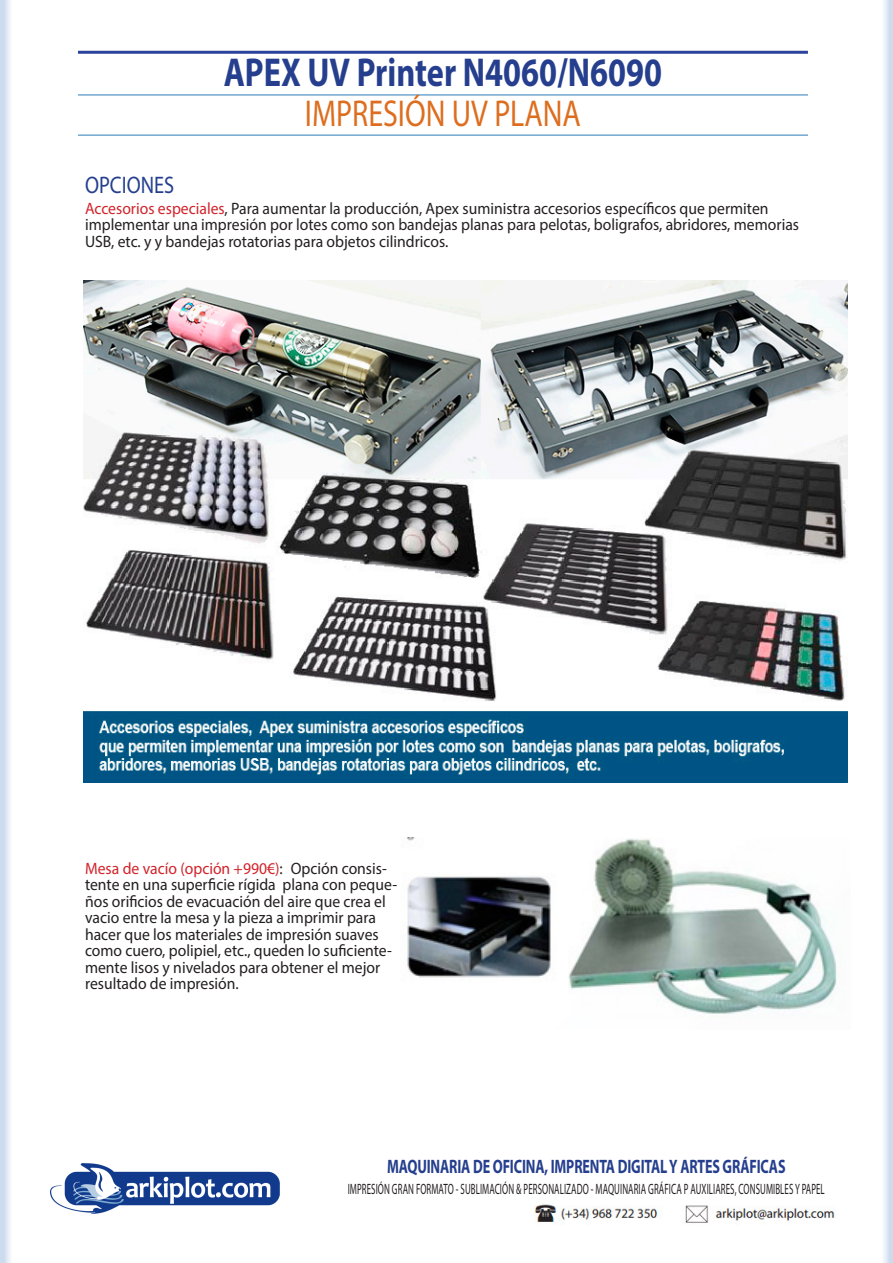
<style>
.page{position:relative;width:893px;height:1263px;background:#fff}
.page>*{position:absolute;margin:0;border:0;box-sizing:border-box;transform-origin:0 0}
.tituloSección{font:700 40.5px "Myriad Pro";color:#253f8e;scale:.8 1}
.subtituloSección_-_C{font:37.5px "Myriad Pro";color:#dd6e1f;scale:.8 1}
.subtituloproducto_3{font:24px "Myriad Pro";color:#253f8e;scale:.85 1}
.t1{font:700 19.5px "Myriad Pro";letter-spacing:-.01em;color:#253f8e;scale:.72 1}
.textoarticulos{font:16.5px/16.5px "Myriad Pro";color:#231f20;scale:.95 1}
.t2{font:15px "Myriad Pro";letter-spacing:.01em;color:#231f20;scale:.59 1}
.s1{color:#d1232a}
</style>
<div class="page">
<img style="left:50px;top:1163px;width:230px;height:50px">
<img style="left:534px;top:1204px;width:301px;height:19px">
<svg style="left:0;top:0;width:10px;height:1263px;fill:#d1dfef"></svg>
<svg style="left:884px;top:0;width:9px;height:1263px"></svg>
<hr style="left:78px;top:51px;width:730px;height:3px;background:#2b439b">
<hr style="left:78px;top:94px;width:730px;height:2px;background:#72a7d0">
<hr style="left:78px;top:134px;width:730px;height:2px;background:#72a7d0">
<img style="left:84px;top:281px;width:763px;height:501px">
<img style="left:406px;top:837px;width:431px;height:178px">
<p class="tituloSección" style="left:224px;top:46px;width:550px">APEX UV Printer N4060/N6090</p>
<p class="subtituloSección_-_C" style="left:305px;top:90px;width:346px">IMPRESIÓN UV PLANA</p>
<p class="subtituloproducto_3" style="left:85px;top:170px;width:106px">OPCIONES</p>
<p class="textoarticulos" style="left:85px;top:200px;width:753px"><span class="s1">Accesorios especiales</span>, Para aumentar la producción, Apex suministra accesorios específicos que permiten implementar una impresión por lotes como son bandejas planas para pelotas, boligrafos, abridores, memorias<br>USB, etc. y y bandejas rotatorias para objetos cilindricos.</p>
<p class="textoarticulos" style="left:85px;top:859px;width:330px"><span class="s1">Mesa de vacío (opción +990€)</span>: Opción consis&shy;tente en una superficie rígida plana con peque&shy;ños orificios de evacuación del aire que crea el vacio entre la mesa y la pieza a imprimir para hacer que los materiales de impresión suaves como cuero, polipiel, etc., queden lo suficiente&shy;mente lisos y nivelados para obtener el mejor resultado de impresión.</p>
<p class="t1" style="left:387px;top:1154px;width:555px">MAQUINARIA DE OFICINA, IMPRENTA DIGITAL Y ARTES GRÁFICAS</p>
<p class="t2" style="left:348px;top:1180px;width:810px">IMPRESIÓN GRAN FORMATO - SUBLIMACIÓN &amp; PERSONALIZADO - MAQUINARIA GRÁFICA P AUXILIARES, CONSUMIBLES Y PAPEL</p>
</div>
